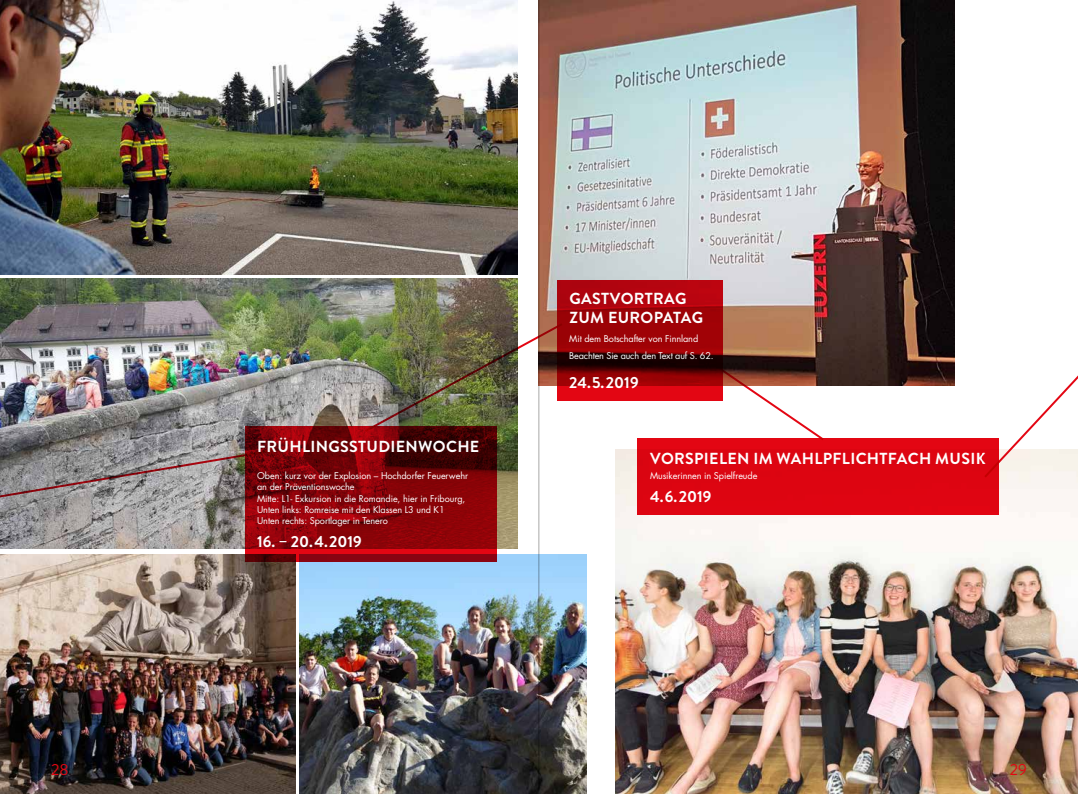
<style>
.page{position:relative;width:1078px;height:794px;background:#fff}
.page>*{position:absolute;margin:0;border:0;box-sizing:border-box;transform-origin:0 0}
.t1{font:700 16px/19px "Brandon Grotesque";letter-spacing:.02em;color:#fff}
.t2{font:16px "Brandon Grotesque";color:#e30613}
.t3{font:9.1px/11.4px "Futura LT";letter-spacing:-.01em;color:#fff}
</style>
<div class="page">
<img style="left:539px;top:0;width:414px;height:386px">
<img style="left:0;top:278px;width:517px;height:270px">
<img style="left:0;top:555px;width:295px;height:239px">
<img style="left:0;top:0;width:517px;height:274px">
<svg style="left:0;top:448px;width:245px;height:52px;background:#918b8b"></svg>
<svg style="left:557px;top:280px;width:166px;height:121px;background:#980208"></svg>
<img style="left:300px;top:555px;width:286px;height:239px">
<img style="left:364px;top:322px;width:199px;height:111px">
<img style="left:615px;top:450px;width:462px;height:344px">
<div style="left:637px;top:438px;width:362px;height:76px;background:#e30613"></div>
<svg style="left:245px;top:426px;width:251px;height:135px;background:#7f0208"></svg>
<svg style="left:720px;top:368px;width:104px;height:72px"></svg>
<svg style="left:984px;top:376px;width:93px;height:102px"></svg>
<hr style="left:538px;top:0;width:1px;height:794px;background:#a8a8a7">
<h1 class="t1" style="left:257px;top:437px;width:223px">FRÜHLINGSSTUDIENWOCHE</h1>
<p class="t3" style="left:257px;top:470px;width:212px">Oben: kurz vor der Explosion – Hochdorfer Feuerwehr an der Präventionswoche<br>Mitte: L1- Exkursion in die Romandie, hier in Fribourg, Unten links: Romreise mit den Klassen L3 und K1<br>Unten rechts: Sportlager in Tenero</p>
<h1 class="t1" style="left:257px;top:532px;width:106px">16. – 20.4.2019</h1>
<h1 class="t1" style="left:569px;top:289px;width:135px">GASTVORTRAG<br>ZUM EUROPATAG</h1>
<p class="t3" style="left:569px;top:330px;width:146px;line-height:17px">Mit dem Botschafter von Finnland<br>Beachten Sie auch den Text auf S. 62.</p>
<h1 class="t1" style="left:569px;top:373px;width:71px">24.5.2019</h1>
<h1 class="t1" style="left:650px;top:449px;width:337px">VORSPIELEN IM WAHLPFLICHTFACH MUSIK</h1>
<p class="t3" style="left:650px;top:470px;width:109px">Musikerinnen in Spielfreude</p>
<h1 class="t1" style="left:650px;top:487px;width:63px">4.6.2019</h1>
<h1 class="t2" style="left:51px;top:759px;width:19px">28</h1>
<h1 class="t2" style="left:1009px;top:759px;width:18px">29</h1>
</div>
